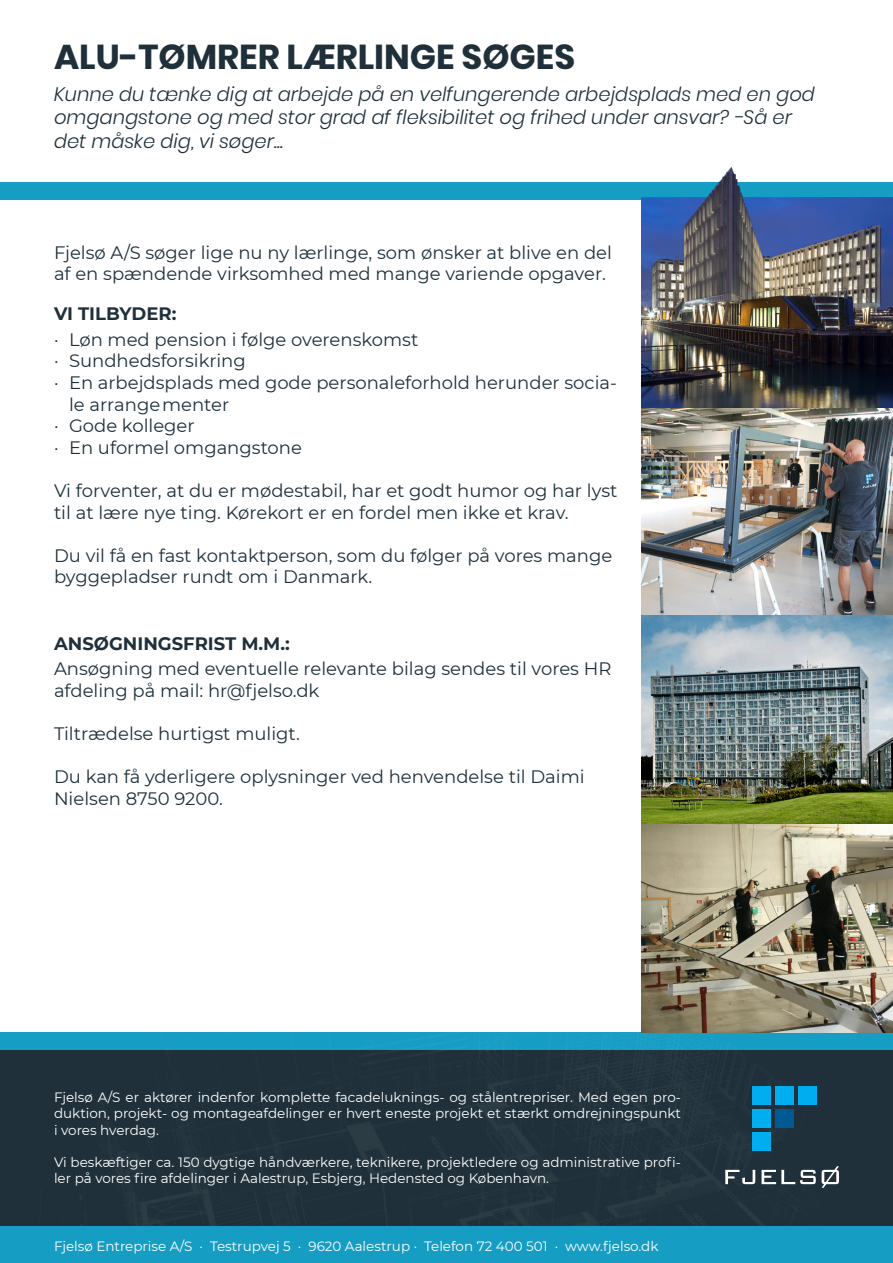
<style>
.page{position:relative;width:893px;height:1263px;background:#fff}
.page>*{position:absolute;margin:0;border:0;box-sizing:border-box;transform-origin:0 0}
.t1{font:700 34.5px "Poppins";color:#1f303a}
.t2{font:italic 300 19.5px/23.4px "Poppins";color:#1f303a}
.t3{font:18px/21.6px "Montserrat";color:#1f303a}
.t4{font:700 18px "Montserrat";color:#1f303a}
.t5{font:13.5px/16.2px "Montserrat";color:#fff;text-align:justify}
</style>
<div class="page">
<img style="left:9px;top:1032px;width:884px;height:195px">
<img style="left:641px;top:166px;width:252px;height:866px">
<div style="left:0;top:182px;width:893px;height:17px;background:#169dc4"></div>
<svg style="left:725px;top:1170px;width:30px;height:14px"></svg>
<svg style="left:761px;top:1170px;width:55px;height:14px"></svg>
<svg style="left:822px;top:1166px;width:17px;height:22px"></svg>
<div style="left:752px;top:1132px;width:18px;height:19px;background:#00aeef"></div>
<div style="left:752px;top:1109px;width:18px;height:19px;background:#00aeef"></div>
<div style="left:775px;top:1109px;width:19px;height:19px;background:#005992"></div>
<div style="left:752px;top:1086px;width:18px;height:19px;background:#00aeef"></div>
<div style="left:775px;top:1086px;width:19px;height:19px;background:#00aeef"></div>
<div style="left:798px;top:1086px;width:19px;height:19px;background:#00aeef"></div>
<div style="left:0;top:1227px;width:893px;height:36px;background:#169dc4"></div>
<p class="t1" style="left:54px;top:37px;width:523px">ALU-TØMRER LÆRLINGE SØGES</p>
<p class="t2" style="left:54px;top:83px;width:762px">Kunne du tænke dig at arbejde på en velfungerende arbejdsplads med en god omgangstone og med stor grad af fleksibilitet og frihed under ansvar? -Så er det måske dig, vi søger...</p>
<p class="t3" style="left:54px;top:241px;width:559px">Fjelsø A/S søger lige nu ny lærlinge, som ønsker at blive en del af en spændende virksomhed med mange variende opgaver.</p>
<p class="t4" style="left:54px;top:301px;width:124px">VI TILBYDER:</p>
<p class="t3" style="left:54px;top:328px;width:366px">· Løn med pension i følge overenskomst</p>
<p class="t3" style="left:54px;top:350px;width:193px">· Sundhedsforsikring</p>
<p class="t3" style="left:69px;top:371px;width:550px;text-indent:-15px">· En arbejdsplads med gode personaleforhold herunder socia&shy;le arrangementer</p>
<p class="t3" style="left:54px;top:414px;width:142px">· Gode kolleger</p>
<p class="t3" style="left:54px;top:436px;width:250px">· En uformel omgangstone</p>
<p class="t3" style="left:54px;top:479px;width:565px">Vi forventer, at du er mødestabil, har et godt humor og har lyst til at lære nye ting. Kørekort er en fordel men ikke et krav.</p>
<p class="t3" style="left:54px;top:544px;width:560px">Du vil få en fast kontaktperson, som du følger på vores mange byggepladser rundt om i Danmark.</p>
<p class="t4" style="left:54px;top:630px;width:237px">ANSØGNINGSFRIST M.M.:</p>
<p class="t3" style="left:54px;top:658px;width:559px">Ansøgning med eventuelle relevante bilag sendes til vores HR afdeling på mail: hr@fjelso.dk</p>
<p class="t3" style="left:54px;top:722px;width:247px">Tiltrædelse hurtigst muligt.</p>
<p class="t3" style="left:54px;top:766px;width:532px">Du kan få yderligere oplysninger ved henvendelse til Daimi<br>Nielsen 8750 9200.</p>
<p class="t5" style="left:54px;top:1089px;width:629px">Fjelsø A/S er aktører indenfor komplette facadeluknings- og stålentrepriser. Med egen pro&shy;duktion, projekt- og montageafdelinger er hvert eneste projekt et stærkt omdrejningspunkt i vores hverdag.</p>
<p class="t5" style="left:54px;top:1153px;width:628px">Vi beskæftiger ca. 150 dygtige håndværkere, teknikere, projektledere og administrative profi&shy;ler på vores fire afdelinger i Aalestrup, Esbjerg, Hedensted og København.</p>
<p class="t5" style="left:54px;top:1237px;width:606px">Fjelsø Entreprise A/S · Testrupvej 5 · 9620 Aalestrup · Telefon 72 400 501 · www.fjelso.dk</p>
</div>
